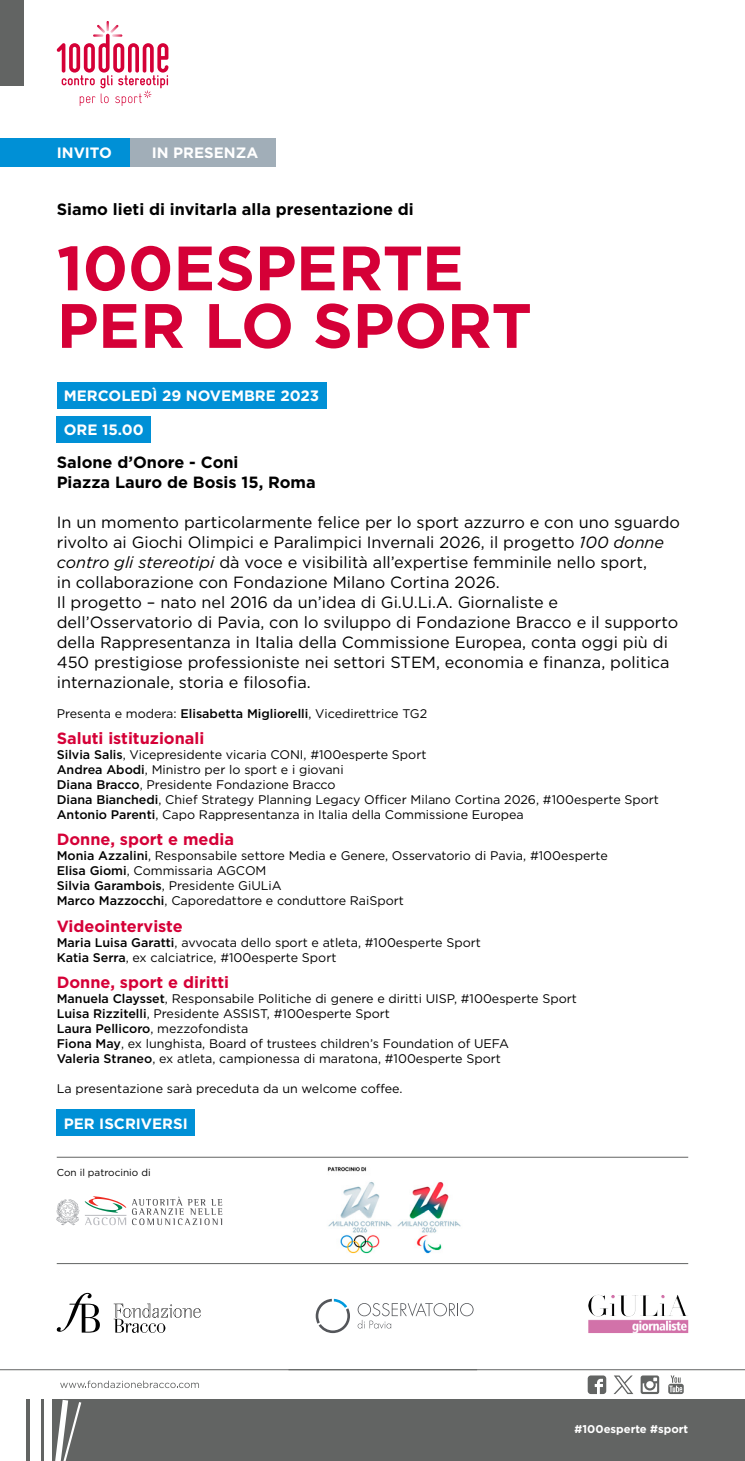
<style>
.page{position:relative;width:745px;height:1461px;background:#fff}
.page>*{position:absolute;margin:0;border:0;box-sizing:border-box;transform-origin:0 0}
.t1{font:700 62.5px/57.5px "Gotham";letter-spacing:-.005em;color:#d50037}
.t2{font:16.25px/20px "Gotham";color:#000}
.t3{font:700 16.25px/20px "Gotham";color:#000}
.t4{font:700 16.25px "Gotham";color:#d50037}
.t5{font:700 15px "Gotham";color:#fff}
.t6{font:12.5px/15px "Gotham";color:#000}
.t7{font:700 11.25px "Gotham";color:#fff}
.t8{font:10px "Gotham";color:#000}
.s1{font-style:italic}
.s2{font-weight:500}
</style>
<div class="page">
<div style="left:0;top:0;width:23px;height:85px;background:#626463"></div>
<div style="left:57px;top:382px;width:269px;height:26px;background:#0090d6"></div>
<div style="left:57px;top:416px;width:94px;height:26px;background:#0090d6"></div>
<div style="left:57px;top:1109px;width:138px;height:26px;background:#0090d6"></div>
<div style="left:84px;top:138px;width:192px;height:29px;background:#a1aeb8"></div>
<div style="left:0;top:138px;width:130px;height:29px;background:#0090d6"></div>
<svg style="left:57px;top:21px;width:111px;height:85px"></svg>
<img style="left:318px;top:1157px;width:153px;height:97px">
<div style="left:0;top:1399px;width:477px;height:61px;background:#626463"></div>
<div style="left:30px;top:1398px;width:11px;height:62px;background:#fff"></div>
<div style="left:0;top:1398px;width:25px;height:62px;background:#fff"></div>
<div style="left:45px;top:1398px;width:7px;height:62px;background:#fff"></div>
<svg style="left:55px;top:1400px;width:26px;height:60px"></svg>
<hr style="left:0;top:1369px;width:477px;height:1px;background:#626463">
<div style="left:288px;top:1399px;width:456px;height:61px;background:#626463"></div>
<hr style="left:288px;top:1369px;width:456px;height:1px;background:#626463">
<svg style="left:640px;top:1375px;width:19px;height:18px"></svg>
<svg style="left:668px;top:1375px;width:16px;height:18px"></svg>
<svg style="left:587px;top:1375px;width:19px;height:18px"></svg>
<svg style="left:60px;top:1380px;width:139px;height:8px"></svg>
<svg style="left:132px;top:1196px;width:90px;height:29px"></svg>
<svg style="left:56px;top:1199px;width:23px;height:26px"></svg>
<svg style="left:85px;top:1196px;width:41px;height:29px"></svg>
<img style="left:670px;top:1295px;width:11px;height:20px">
<svg style="left:357px;top:1303px;width:116px;height:25px"></svg>
<svg style="left:315px;top:1298px;width:35px;height:34px"></svg>
<svg style="left:57px;top:1292px;width:43px;height:40px"></svg>
<svg style="left:114px;top:1303px;width:87px;height:29px"></svg>
<hr style="left:57px;top:1156px;width:630px;height:1px;background:#626463">
<hr style="left:57px;top:1263px;width:630px;height:1px;background:#626463">
<svg style="left:614px;top:1375px;width:19px;height:18px"></svg>
<p class="t5" style="left:57px;top:143px;width:57px">INVITO</p>
<p class="t5" style="left:152px;top:143px;width:108px">IN PRESENZA</p>
<h2 class="t3" style="left:57px;top:199px;width:358px">Siamo lieti di invitarla alla presentazione di</h2>
<h1 class="t1" style="left:57px;top:239px;width:476px">100ESPERTE<br>PER LO SPORT</h1>
<p class="t5" style="left:64px;top:386px;width:257px">MERCOLEDÌ 29 NOVEMBRE 2023</p>
<p class="t5" style="left:64px;top:420px;width:81px">ORE 15.00</p>
<h2 class="t3" style="left:57px;top:452px;width:260px">Salone d’Onore - Coni<br>Piazza Lauro de Bosis 15, Roma</h2>
<p class="t2" style="left:57px;top:511px;width:624px">In un momento particolarmente felice per lo sport azzurro e con uno sguardo rivolto ai Giochi Olimpici e Paralimpici Invernali 2026, il progetto <span class="s1">100 donne contro gli stereotipi</span> dà voce e visibilità all’expertise femminile nello sport,<br>in collaborazione con Fondazione Milano Cortina 2026.<br>Il progetto – nato nel 2016 da un’idea di Gi.U.Li.A. Giornaliste e dell’Osservatorio di Pavia, con lo sviluppo di Fondazione Bracco e il supporto della Rappresentanza in Italia della Commissione Europea, conta oggi più di 450 prestigiose professioniste nei settori STEM, economia e finanza, politica internazionale, storia e filosofia.</p>
<p class="t6" style="left:57px;top:705px;width:372px">Presenta e modera: <span class="s2">Elisabetta Migliorelli</span>, Vicedirettrice TG2</p>
<h2 class="t4" style="left:57px;top:727px;width:149px">Saluti istituzionali</h2>
<p class="t6" style="left:57px;top:747px;width:603px"><span class="s2">Silvia Salis</span>, Vicepresidente vicaria CONI, #100esperte Sport<br><span class="s2">Andrea Abodi</span>, Ministro per lo sport e i giovani<br><span class="s2">Diana Bracco</span>, Presidente Fondazione Bracco<br><span class="s2">Diana Bianchedi</span>, Chief Strategy Planning Legacy Officer Milano Cortina 2026, #100esperte Sport <span class="s2">Antonio Parenti</span>, Capo Rappresentanza in Italia della Commissione Europea</p>
<h2 class="t4" style="left:57px;top:828px;width:179px">Donne, sport e media</h2>
<p class="t6" style="left:57px;top:848px;width:552px"><span class="s2">Monia Azzalini</span>, Responsabile settore Media e Genere, Osservatorio di Pavia, #100esperte <span class="s2">Elisa Giomi</span>, Commissaria AGCOM<br><span class="s2">Silvia Garambois</span>, Presidente GiULiA<br><span class="s2">Marco Mazzocchi</span>, Caporedattore e conduttore RaiSport</p>
<h2 class="t4" style="left:57px;top:915px;width:127px">Videointerviste</h2>
<p class="t6" style="left:57px;top:934px;width:425px"><span class="s2">Maria Luisa Garatti</span>, avvocata dello sport e atleta, #100esperte Sport<br><span class="s2">Katia Serra</span>, ex calciatrice, #100esperte Sport</p>
<h2 class="t4" style="left:57px;top:971px;width:174px">Donne, sport e diritti</h2>
<p class="t6" style="left:57px;top:990px;width:521px"><span class="s2">Manuela Claysset</span>, Responsabile Politiche di genere e diritti UISP, #100esperte Sport <span class="s2">Luisa Rizzitelli</span>, Presidente ASSIST, #100esperte Sport<br><span class="s2">Laura Pellicoro</span>, mezzofondista<br><span class="s2">Fiona May</span>, ex lunghista, Board of trustees children’s Foundation of UEFA<br><span class="s2">Valeria Straneo</span>, ex atleta, campionessa di maratona, #100esperte Sport</p>
<p class="t6" style="left:57px;top:1080px;width:347px">La presentazione sarà preceduta da un welcome coffee.</p>
<p class="t5" style="left:64px;top:1113px;width:125px">PER ISCRIVERSI</p>
<p class="t8" style="left:57px;top:1165px;width:95px">Con il patrocinio di</p>
<p class="t7" style="left:574px;top:1421px;width:115px">#100esperte #sport</p>
</div>
